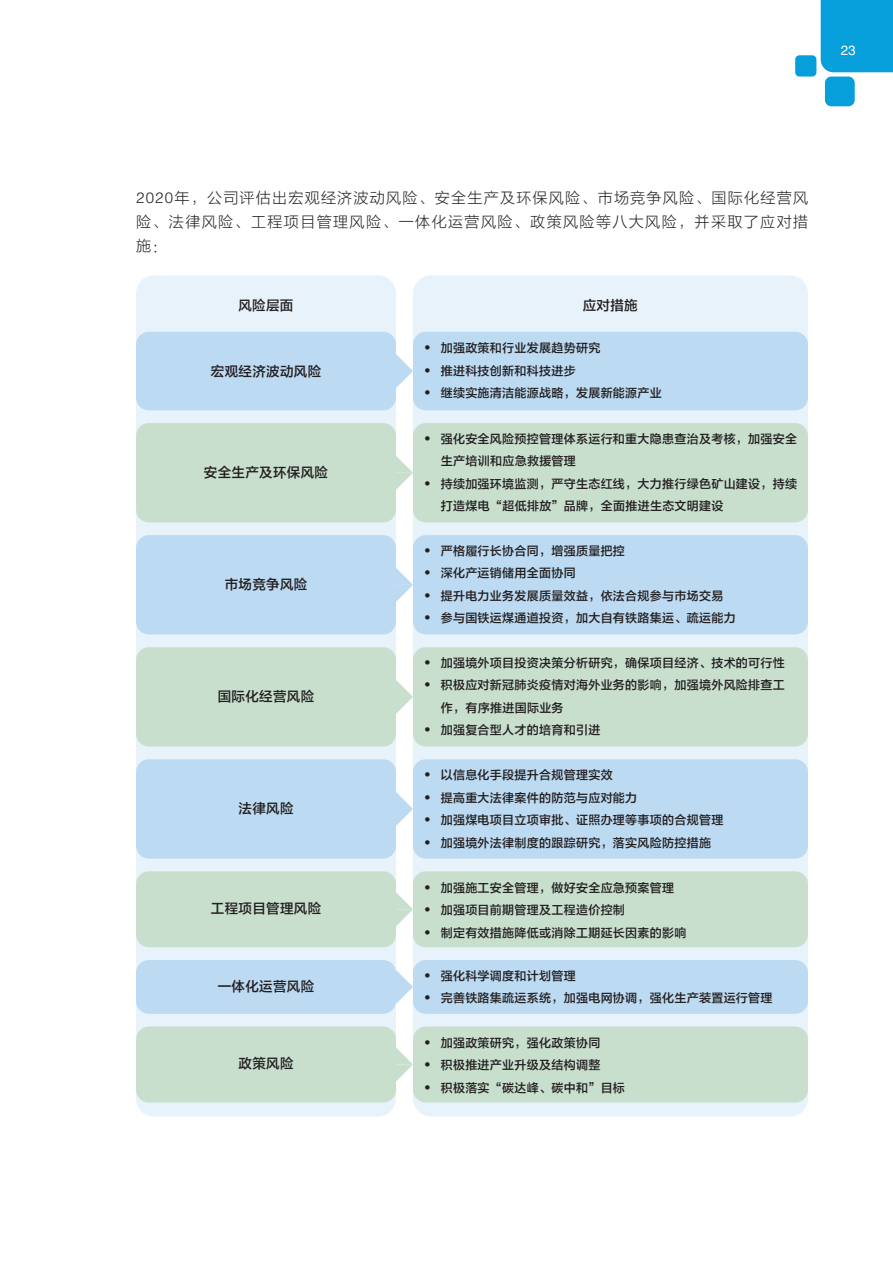
<style>
.page{position:relative;width:893px;height:1263px;background:#fff}
.page>*{position:absolute;margin:0;border:0;box-sizing:border-box;transform-origin:0 0}
.t1{font:15px/24px "FZLTXHJW GB1 0";letter-spacing:.095em;color:#231f20;text-align:justify}
.t2{font:13.5px "FZLTZHK GBK1 0";letter-spacing:.025em;color:#231f20}
.t3{font:13.5px "Helvetica LT Std";color:#fff}
.t4{font:12px/22.5px "FZLTZHK GBK1 0";letter-spacing:.025em;color:#231f20}
.s1{font-family:"Helvetica LT Std";font-weight:300}
.s2{font-family:"M Hei HK";font-weight:500}
.s3{font-family:"FZLTZHJW GB1 0"}
</style>
<div class="page">
<div style="left:821px;top:0;width:72px;height:72px;background:#069edb"></div>
<div style="left:795px;top:55px;width:21px;height:22px;background:#069edb;border-radius:4px"></div>
<div style="left:825px;top:77px;width:30px;height:29px;background:#069edb;border-radius:6px"></div>
<div style="left:136px;top:275px;width:260px;height:841px;background:#e8f2fa;border-radius:18px"></div>
<div style="left:413px;top:275px;width:395px;height:841px;background:#e8f2fa;border-radius:18px"></div>
<div style="left:413px;top:332px;width:395px;height:78px;background:#bcdaf2;border-radius:13px"></div>
<div style="left:136px;top:332px;width:260px;height:78px;background:#bcdaf2;border-radius:13px"></div>
<div style="left:413px;top:423px;width:395px;height:99px;background:#c8dfce;border-radius:13px"></div>
<div style="left:136px;top:423px;width:260px;height:99px;background:#c8dfce;border-radius:13px"></div>
<div style="left:136px;top:535px;width:260px;height:99px;background:#bcdaf2;border-radius:13px"></div>
<div style="left:413px;top:535px;width:395px;height:99px;background:#bcdaf2;border-radius:13px"></div>
<div style="left:136px;top:647px;width:260px;height:99px;background:#c8dfce;border-radius:13px"></div>
<div style="left:413px;top:647px;width:395px;height:99px;background:#c8dfce;border-radius:13px"></div>
<div style="left:136px;top:871px;width:260px;height:76px;background:#c8dfce;border-radius:13px"></div>
<div style="left:413px;top:871px;width:395px;height:76px;background:#c8dfce;border-radius:13px"></div>
<div style="left:136px;top:1026px;width:260px;height:76px;background:#c8dfce;border-radius:13px"></div>
<div style="left:413px;top:1026px;width:395px;height:76px;background:#c8dfce;border-radius:13px"></div>
<div style="left:136px;top:960px;width:260px;height:54px;background:#bcdaf2;border-radius:13px"></div>
<div style="left:413px;top:960px;width:395px;height:54px;background:#bcdaf2;border-radius:13px"></div>
<div style="left:136px;top:759px;width:260px;height:99px;background:#bcdaf2;border-radius:13px"></div>
<div style="left:413px;top:759px;width:395px;height:99px;background:#bcdaf2;border-radius:13px"></div>
<svg style="left:396px;top:568px;width:17px;height:34px"></svg>
<svg style="left:396px;top:792px;width:17px;height:34px"></svg>
<svg style="left:396px;top:970px;width:17px;height:34px"></svg>
<svg style="left:396px;top:354px;width:17px;height:34px"></svg>
<svg style="left:396px;top:456px;width:17px;height:34px"></svg>
<svg style="left:396px;top:680px;width:17px;height:34px"></svg>
<svg style="left:396px;top:892px;width:17px;height:34px"></svg>
<svg style="left:396px;top:1048px;width:17px;height:33px"></svg>
<p class="t3" style="left:841px;top:43px;width:17px">23</p>
<p class="t1" style="left:136px;top:186px;width:674px"><span class="s1">2020</span>年，公司评估出宏观经济波动风险、安全生产及环保风险、市场竞争风险、国际化经营风险、法律风险、工程项目管理风险、一体化运营风险、政策风险等八大风险，并采取了应对措施：</p>
<p class="t2" style="left:238px;top:297px;width:57px">风险层面</p>
<p class="t2" style="left:583px;top:297px;width:57px">应对措施</p>
<p class="t2" style="left:211px;top:364px;width:112px">宏观经济波动风险</p>
<p class="t2" style="left:204px;top:464px;width:126px">安全生产及环保风险</p>
<p class="t2" style="left:225px;top:577px;width:84px">市场竞争风险</p>
<p class="t2" style="left:218px;top:689px;width:98px">国际化经营风险</p>
<p class="t2" style="left:239px;top:801px;width:57px">法律风险</p>
<p class="t2" style="left:211px;top:901px;width:112px">工程项目管理风险</p>
<p class="t4" style="left:421px;top:337px;width:242px"><span class="s2">‧</span> 加强政策和行业发展趋势研究<br><span class="s2">‧</span> 推进科技创新和科技进步<br><span class="s2">‧</span> 继续实施清洁能源战略，发展新能源产业</p>
<p class="t4" style="left:421px;top:428px;width:377px"><span class="s2">‧</span> 强化安全风险预控管理体系运行和重大隐患查治及考核，加强安全</p>
<p class="t4" style="left:441px;top:450px;width:136px">生产培训和应急救援管理</p>
<p class="t4" style="left:421px;top:473px;width:377px"><span class="s2">‧</span> 持续加强环境监测，严守生态红线，大力推行绿色矿山建设，持续</p>
<p class="t4" style="left:441px;top:495px;width:284px">打造煤电“超低排放”品牌，全面推进生态文明建设</p>
<p class="t4" style="left:421px;top:540px;width:316px"><span class="s2">‧</span> 严格履行长协合同，增强质量把控<br><span class="s2">‧</span> 深化产运销储用全面协同<br><span class="s2">‧</span> 提升电力业务发展质量效益，依法<span class="s3">合</span>规参与市场交易<span class="s2">‧</span> 参与国铁运煤通道投资，加大自有铁路集运、疏运能力</p>
<p class="t4" style="left:421px;top:652px;width:365px"><span class="s2">‧</span> 加强境外项目投资决策分析研究，确保项目经济、技术的可行性</p>
<p class="t4" style="left:421px;top:674px;width:365px"><span class="s2">‧</span> 积极应对新冠肺炎疫情对海外业务的影响，加强境外风险排查工</p>
<p class="t4" style="left:441px;top:697px;width:124px">作，有序推进国际业务</p>
<p class="t4" style="left:421px;top:719px;width:180px"><span class="s2">‧</span> 加强复合型人才的培育和引进</p>
<p class="t4" style="left:421px;top:764px;width:303px"><span class="s2">‧</span> 以信息化手段提升合规管理实效<br><span class="s2">‧</span> 提高重大法律案件的防范与应对能力<br><span class="s2">‧</span> 加强煤电项目立项审批、证照办理等事项的合规管理<span class="s2">‧</span> 加强境外法律制度的跟踪研究，落实风险防控措施</p>
<p class="t4" style="left:421px;top:877px;width:267px"><span class="s2">‧</span> 加强施工安全管理，做好安全应急预案管理<span class="s2">‧</span> 加强项目前期管理及工程造价控制<br><span class="s2">‧</span> 制定有效措施降低或消除工期延长因素的影响</p>
<p class="t2" style="left:218px;top:979px;width:98px">一体化运营风险</p>
<p class="t4" style="left:421px;top:965px;width:353px"><span class="s2">‧</span> 强化科学调度和计划管理<br><span class="s2">‧</span> 完善铁路集疏运系统，加强电网协调，强化生产装置运行管理</p>
<p class="t2" style="left:239px;top:1056px;width:57px">政策风险</p>
<p class="t4" style="left:421px;top:1032px;width:205px"><span class="s2">‧</span> 加强政策研究，强化政策协同<br><span class="s2">‧</span> 积极推进产业升级及结构调整<br><span class="s2">‧</span> 积极落实“碳达峰、碳中和”目标</p>
</div>
